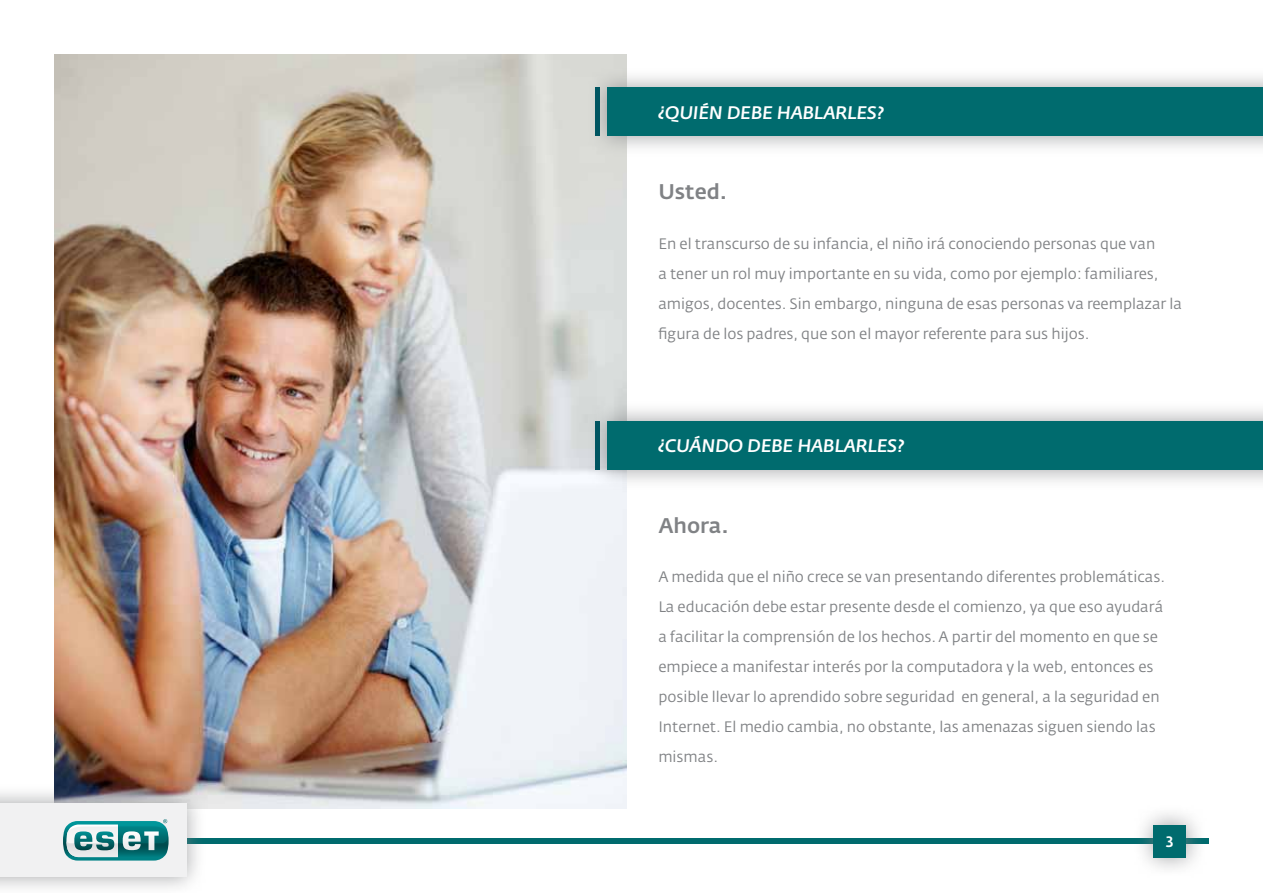
<style>
.page{position:relative;width:1263px;height:893px;background:#fff}
.page>*{position:absolute;margin:0;border:0;box-sizing:border-box;transform-origin:0 0}
.t1{font:500 21px "Fedra Sans Alt Pro";color:#808285}
.t2{font:italic 500 18px "Fedra Sans Alt Pro";letter-spacing:.01em;color:#fff}
.t3{font:15px/30px "Fedra Sans Alt Pro";color:#808285}
.t4{font:500 15px "Fedra Sans Alt Pro";color:#fff}
</style>
<div class="page">
<img style="left:54px;top:54px;width:573px;height:754px">
<div style="left:587px;top:67px;width:676px;height:90px;background:#808285;opacity:.75"></div>
<div style="left:607px;top:87px;width:656px;height:49px;background:#006b6e"></div>
<div style="left:595px;top:87px;width:5px;height:49px;background:#005561"></div>
<div style="left:55px;top:838px;width:1153px;height:6px;background:#006b6e"></div>
<div style="left:1133px;top:804px;width:73px;height:74px;background:#808285;opacity:.75"></div>
<div style="left:1153px;top:825px;width:33px;height:33px;background:#006b6e"></div>
<div style="left:587px;top:401px;width:676px;height:89px;background:#808285;opacity:.75"></div>
<div style="left:607px;top:421px;width:656px;height:49px;background:#006b6e"></div>
<div style="left:595px;top:421px;width:5px;height:49px;background:#005561"></div>
<div style="left:0;top:783px;width:206px;height:110px;background:#808285;opacity:.75"></div>
<div style="left:0;top:803px;width:186px;height:73px;background:#f1f1f2"></div>
<svg style="left:63px;top:819px;width:106px;height:42px"></svg>
<p class="t2" style="left:658px;top:101px;width:226px">¿QUIÉN DEBE HABLARLES?</p>
<h1 class="t1" style="left:658px;top:179px;width:70px">Usted.</h1>
<p class="t3" style="left:658px;top:228px;width:525px">En el transcurso de su infancia, el niño irá conociendo personas que van<br>a tener un rol muy importante en su vida, como por ejemplo: familiares, amigos, docentes. Sin embargo, ninguna de esas personas va reemplazar la figura de los padres, que son el mayor referente para sus hijos.</p>
<p class="t2" style="left:658px;top:434px;width:58px">¿CUÁNDO</p>
<p class="t2" style="left:747px;top:434px;width:158px">DEBE HABLARLES?</p>
<h1 class="t1" style="left:658px;top:513px;width:72px">Ahora.</h1>
<p class="t3" style="left:658px;top:562px;width:508px">A medida que el niño crece se van presentando diferentes problemáticas.<br>La educación debe estar presente desde el comienzo, ya que eso ayudará a facilitar la comprensión de los hechos. A partir del momento en que se empiece a manifestar interés por la computadora y la web, entonces es posible llevar lo aprendido sobre seguridad en general, a la seguridad en Internet. El medio cambia, no obstante, las amenazas siguen siendo las mismas.</p>
<p class="t4" style="left:1166px;top:832px;width:9px">3</p>
</div>
